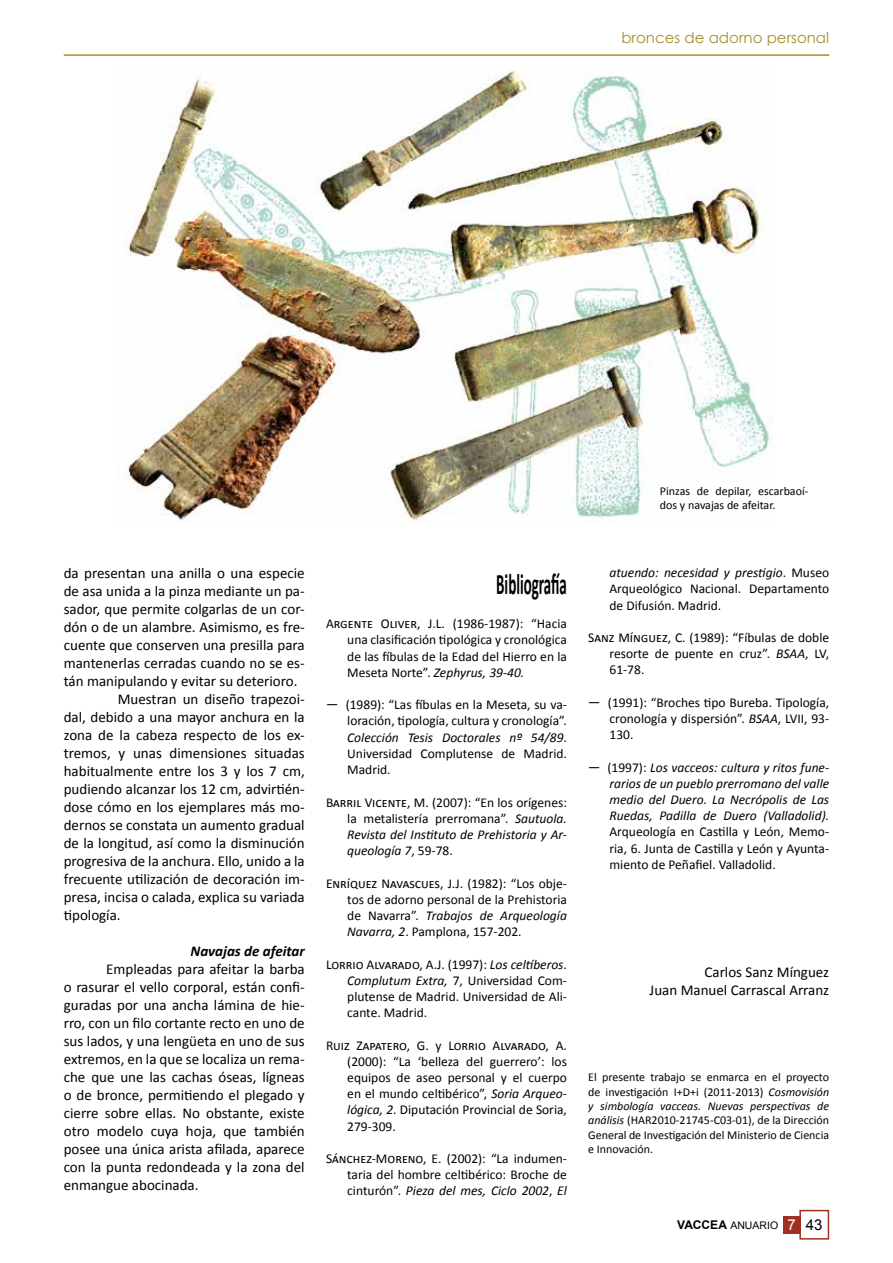
<style>
.page{position:relative;width:893px;height:1263px;background:#fff}
.page>*{position:absolute;margin:0;border:0;box-sizing:border-box;transform-origin:0 0}
.t1{font:700 30px "Calibri";color:#000;scale:.5 1}
.t2{font:15px/18px "Calibri";color:#000;text-align:justify}
.t3{font:15px "Century Gothic";color:#a68e28}
.t4{font:italic 700 15px "Calibri";color:#000}
.t5{font:13.5px/16.2px "Calibri";color:#000;text-align:justify}
.t6{font:italic 13.5px/16.2px "Calibri";color:#000;text-align:justify}
.t7{font:12px/14.4px "Calibri";color:#000;text-align:justify}
.t8{font:10.5px "Arial";color:#000}
.s1{font-style:italic}
.s2{font-style:normal}
.s3{font-weight:700;font-size:12px}
.s4{font-size:15px;color:#fff}
.s5{font-size:15px}
</style>
<div class="page">
<div style="left:799px;top:1210px;width:30px;height:29px;border:2px solid #a03122"></div>
<div style="left:783px;top:1216px;width:17px;height:17px;background:#a03122"></div>
<hr style="left:64px;top:54px;width:765px;height:2px;background:#a68e28">
<img style="left:125px;top:68px;width:645px;height:455px">
<p class="t3" style="left:621px;top:28px;width:209px">bronces de adorno personal</p>
<p class="t7" style="left:660px;top:484px;width:150px">Pinzas de depilar, escarbaoí&shy;dos y navajas de afeitar.</p>
<p class="t2" style="left:64px;top:564px;width:242px">da presentan una anilla o una especie</p>
<p class="t2" style="left:64px;top:582px;width:242px">de asa unida a la pinza mediante un pa-</p>
<p class="t2" style="left:64px;top:600px;width:242px">sador, que permite colgarlas de un cor-</p>
<p class="t2" style="left:64px;top:618px;width:242px">dón o de un alambre. Asimismo, es fre-</p>
<p class="t2" style="left:64px;top:636px;width:242px">cuente que conserven una presilla para</p>
<p class="t2" style="left:64px;top:654px;width:242px">mantenerlas cerradas cuando no se es-</p>
<p class="t2" style="left:64px;top:672px;width:235px">tán manipulando y evitar su deterioro.</p>
<p class="t2" style="left:118px;top:690px;width:188px">Muestran un diseño trapezoi-</p>
<p class="t2" style="left:64px;top:708px;width:242px">dal, debido a una mayor anchura en la</p>
<p class="t2" style="left:64px;top:726px;width:242px">zona de la cabeza respecto de los ex-</p>
<p class="t2" style="left:64px;top:744px;width:242px">tremos, y unas dimensiones situadas</p>
<p class="t2" style="left:64px;top:762px;width:242px">habitualmente entre los 3 y los 7 cm,</p>
<p class="t2" style="left:64px;top:780px;width:242px">pudiendo alcanzar los 12 cm, advirtién-</p>
<p class="t2" style="left:64px;top:798px;width:242px">dose cómo en los ejemplares más mo-</p>
<p class="t2" style="left:64px;top:816px;width:242px">dernos se constata un aumento gradual</p>
<p class="t2" style="left:64px;top:834px;width:242px">de la longitud, así como la disminución</p>
<p class="t2" style="left:64px;top:852px;width:242px">progresiva de la anchura. Ello, unido a la</p>
<p class="t2" style="left:64px;top:870px;width:242px">frecuente utilización de decoración im-</p>
<p class="t2" style="left:64px;top:888px;width:242px">presa, incisa o calada, explica su variada</p>
<p class="t2" style="left:64px;top:906px;width:58px">tipología.</p>
<p class="t4" style="left:191px;top:942px;width:116px">Navajas de afeitar</p>
<p class="t2" style="left:64px;top:960px;width:242px;text-indent:43px">Empleadas para afeitar la barba o rasurar el vello corporal, están confi&shy;guradas por una ancha lámina de hie&shy;rro, con un filo cortante recto en uno de sus lados, y una lengüeta en uno de sus extremos, en la que se localiza un rema&shy;che que une las cachas óseas, lígneas o de bronce, permitiendo el plegado y cierre sobre ellas. No obstante, existe otro modelo cuya hoja, que también posee una única arista afilada, aparece con la punta redondeada y la zona del enmangue abocinada.</p>
<h1 class="t1" style="left:496px;top:565px;width:143px">Bibliografía</h1>
<p class="t5" style="left:347px;top:616px;width:221px;text-indent:-21px">Argente Oliver, J.L. (1986-1987): “Hacia una clasificación tipológica y cronológica de las fíbulas de la Edad del Hierro en la Meseta Norte”. <span class="s1">Zephyrus, 39-40.</span></p>
<p class="t5" style="left:347px;top:697px;width:221px;text-indent:-21px">― (1989): “Las fíbulas en la Meseta, su va&shy;loración, tipología, cultura y cronología”.<br><span class="s1">Colección Tesis Doctorales nº 54/89</span>.<br>Universidad Complutense de Madrid.<br>Madrid.</p>
<p class="t5" style="left:347px;top:794px;width:221px;text-indent:-21px">Barril Vicente, M. (2007): “En los orígenes: la metalistería prerromana”. <span class="s1">Sautuola.<br>Revista del Instituto de Prehistoria y Ar&shy;queología 7</span>, 59-78.</p>
<p class="t5" style="left:347px;top:875px;width:221px;text-indent:-21px">Enríquez Navascues, J.J. (1982): “Los obje&shy;tos de adorno personal de la Prehistoria de Navarra”. <span class="s1">Trabajos de Arqueología Navarra, 2</span>. Pamplona, 157-202.</p>
<p class="t5" style="left:347px;top:956px;width:221px;text-indent:-21px">Lorrio Alvarado, A.J. (1997): <span class="s1">Los celtíberos</span>.<br><span class="s1">Complutum Extra,</span> 7, Universidad Com&shy;plutense de Madrid. Universidad de Ali&shy;cante. Madrid.</p>
<p class="t5" style="left:347px;top:1037px;width:221px;text-indent:-21px">Ruiz Zapatero, G. y Lorrio Alvarado, A. (2000): “La ‘belleza del guerrero’: los equipos de aseo personal y el cuerpo en el mundo celtibérico”, <span class="s1">Soria Arqueo&shy;lógica, 2</span>. Diputación Provincial de Soria, 279-309.</p>
<p class="t5" style="left:347px;top:1150px;width:221px;text-indent:-21px">Sánchez-Moreno, E. (2002): “La indumen&shy;taria del hombre celtibérico: Broche de cinturón”. <span class="s1">Pieza del mes, Ciclo 2002</span>, <span class="s1">El</span></p>
<p class="t5" style="left:609px;top:565px;width:221px"><span class="s1">atuendo: necesidad y prestigio</span>. Museo Arqueológico Nacional. Departamento de Difusión. Madrid.</p>
<p class="t5" style="left:609px;top:629px;width:221px;text-indent:-21px">Sanz Mínguez, C. (1989): “Fíbulas de doble resorte de puente en cruz”. <span class="s1">BSAA</span>, LV, 61-78.</p>
<p class="t5" style="left:609px;top:694px;width:221px;text-indent:-21px">― (1991): “Broches tipo Bureba. Tipología, cronología y dispersión”. <span class="s1">BSAA</span>, LVII, 93- 130.</p>
<p class="t6" style="left:609px;top:758px;width:221px;text-indent:-21px"><span class="s2">― (1997):</span> Los vacceos: cultura y ritos fune&shy;rarios de un pueblo prerromano del valle medio del Duero. La Necrópolis de Las Ruedas, Padilla de Duero (Valladolid).</p>
<p class="t5" style="left:609px;top:824px;width:221px">Arqueología en Castilla y León, Memo&shy;ria, 6. Junta de Castilla y León y Ayunta&shy;miento de Peñafiel. Valladolid.</p>
<p class="t2" style="left:650px;top:963px;width:181px;text-align:right">Carlos Sanz Mínguez<br>Juan Manuel Carrascal Arranz</p>
<p class="t7" style="left:588px;top:1070px;width:242px">El presente trabajo se enmarca en el proyecto de investigación I+D+i (2011-2013) <span class="s1">Cosmovisión y simbología vacceas. Nuevas perspectivas de análisis</span> (HAR2010-21745-C03-01), de la Dirección General de Investigación del Ministerio de Ciencia e Innovación.</p>
<p class="t8" style="left:677px;top:1218px;width:147px"><span class="s3">VACCEA</span> ANUARIO <span class="s4">7</span> <span class="s5">43</span></p>
</div>
